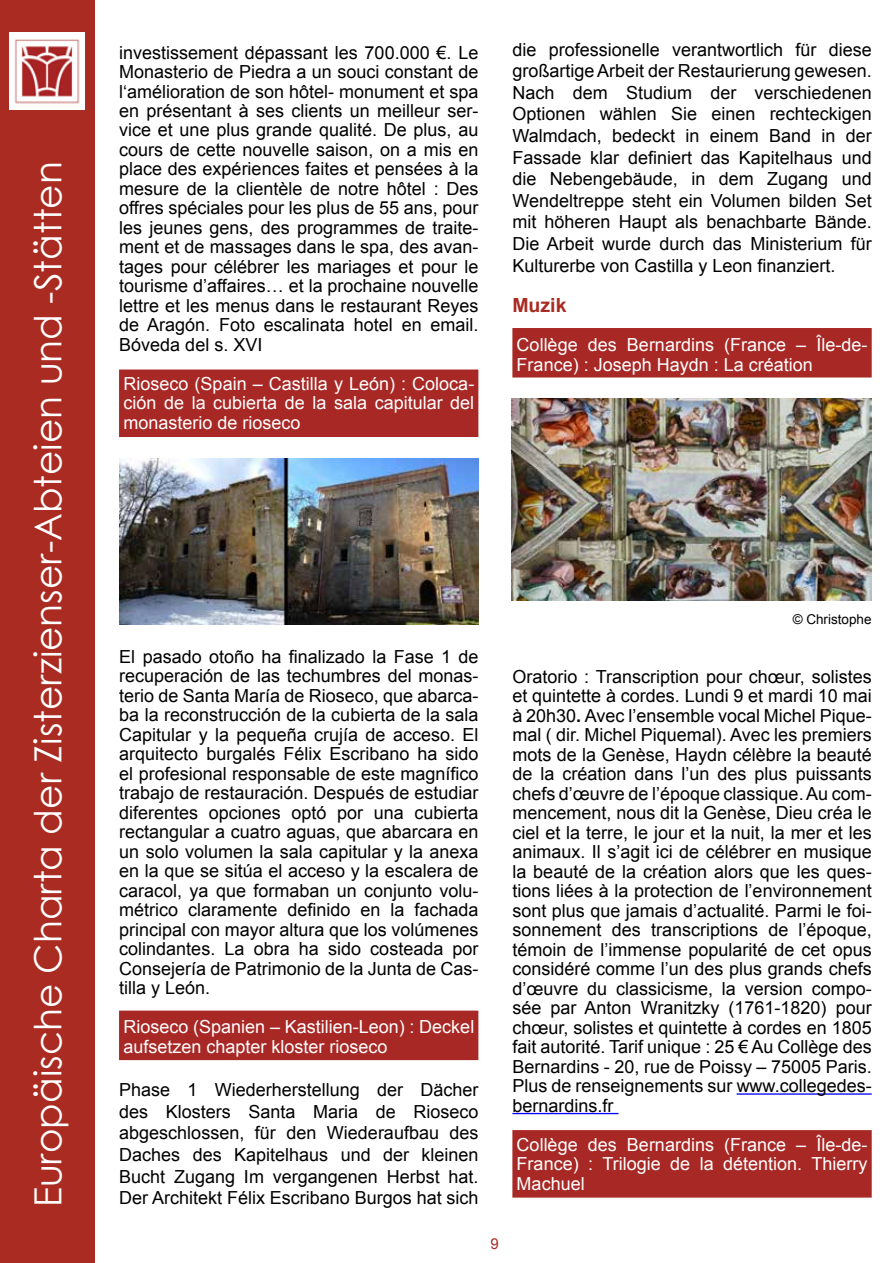
<style>
.page{position:relative;width:893px;height:1263px;background:#fff}
.page>*{position:absolute;margin:0;border:0;box-sizing:border-box;transform-origin:0 0}
.t1{font:37.5px "Century Gothic";color:#fff}
.t2{font:700 19.5px "Arial";color:#a92b21}
.t3{font:18px/19.5px "Arial";color:#000;text-align:justify}
.t4{font:18px/19.5px "Arial";color:#fff;text-align:justify}
.t5{font:15px "Arial";color:#a92b21}
.t6{font:13.5px "Arial";color:#000}
.s1{font-weight:700}
</style>
<div class="page">
<div style="left:0;top:0;width:95px;height:1263px;background:#a92b21"></div>
<img style="left:10px;top:33px;width:75px;height:76px">
<div style="left:119px;top:369px;width:359px;height:68px;background:#a82825"></div>
<div style="left:119px;top:1010px;width:359px;height:50px;background:#a82825"></div>
<div style="left:512px;top:328px;width:360px;height:49px;background:#a82825"></div>
<hr style="left:737px;top:1093px;width:135px;height:2px;background:#00f">
<hr style="left:512px;top:1113px;width:106px;height:1px;background:#00f">
<div style="left:512px;top:1130px;width:360px;height:67px;background:#a82825"></div>
<img style="left:119px;top:458px;width:359px;height:166px">
<img style="left:512px;top:398px;width:359px;height:202px">
<h1 class="t1" style="left:22px;top:1207px;width:1047px;rotate:-90deg">Europäische Charta der Zisterzienser-Abteien und -Stätten</h1>
<p class="t3" style="left:119px;top:43px;width:361px">investissement dépassant les 700.000 €. Le Monasterio de Piedra a un souci constant de l‘amélioration de son hôtel- monument et spa en présentant à ses clients un meilleur ser&shy;vice et une plus grande qualité. De plus, au cours de cette nouvelle saison, on a mis en place des expériences faites et pensées à la mesure de la clientèle de notre hôtel : Des offres spéciales pour les plus de 55 ans, pour les jeunes gens, des programmes de traite&shy;ment et de massages dans le spa, des avan&shy;tages pour célébrer les mariages et pour le tourisme d’affaires… et la prochaine nouvelle lettre et les menus dans le restaurant Reyes de Aragón. Foto escalinata hotel en email.<br>Bóveda del s. XVI</p>
<p class="t4" style="left:124px;top:374px;width:352px">Rioseco (Spain – Castilla y León) : Coloca&shy;ción de la cubierta de la sala capitular del monasterio de rioseco</p>
<p class="t3" style="left:512px;top:39px;width:361px;line-height:21.6px">die professionelle verantwortlich für diese großartige Arbeit der Restaurierung gewesen.<br>Nach dem Studium der verschiedenen Optionen wählen Sie einen rechteckigen Walmdach, bedeckt in einem Band in der Fassade klar definiert das Kapitelhaus und die Nebengebäude, in dem Zugang und Wendeltreppe steht ein Volumen bilden Set mit höheren Haupt als benachbarte Bände.<br>Die Arbeit wurde durch das Ministerium für Kulturerbe von Castilla y Leon finanziert.</p>
<p class="t2" style="left:512px;top:292px;width:56px">Muzik</p>
<p class="t4" style="left:517px;top:335px;width:352px">Collège des Bernardins (France – Île-de-<br>France) : Joseph Haydn : La création</p>
<p class="t3" style="left:119px;top:647px;width:361px">El pasado otoño ha finalizado la Fase 1 de recuperación de las techumbres del monas&shy;terio de Santa María de Rioseco, que abarca&shy;ba la reconstrucción de la cubierta de la sala Capitular y la pequeña crujía de acceso. El arquitecto burgalés Félix Escribano ha sido el profesional responsable de este magnífico trabajo de restauración. Después de estudiar diferentes opciones optó por una cubierta rectangular a cuatro aguas, que abarcara en un solo volumen la sala capitular y la anexa en la que se sitúa el acceso y la escalera de caracol, ya que formaban un conjunto volu&shy;métrico claramente definido en la fachada principal con mayor altura que los volúmenes colindantes. La obra ha sido costeada por Consejería de Patrimonio de la Junta de Cas&shy;tilla y León.</p>
<p class="t4" style="left:124px;top:1017px;width:352px">Rioseco (Spanien – Kastilien-Leon) : Deckel aufsetzen chapter kloster rioseco</p>
<p class="t3" style="left:119px;top:1079px;width:361px;line-height:21.6px">Phase 1 Wiederherstellung der Dächer des Klosters Santa Maria de Rioseco abgeschlossen, für den Wiederaufbau des Daches des Kapitelhaus und der kleinen Bucht Zugang Im vergangenen Herbst hat.<br>Der Architekt Félix Escribano Burgos hat sich</p>
<p class="t5" style="left:490px;top:1233px;width:10px">9</p>
<p class="t6" style="left:793px;top:610px;width:80px">© Christophe</p>
<p class="t3" style="left:512px;top:667px;width:361px">Oratorio : Transcription pour chœur, solistes et quintette à cordes. Lundi 9 et mardi 10 mai à 20h30<span class="s1">.</span> Avec l’ensemble vocal Michel Pique&shy;mal ( dir. Michel Piquemal). Avec les premiers mots de la Genèse, Haydn célèbre la beauté de la création dans l’un des plus puissants chefs d’œuvre de l’époque classique. Au com&shy;mencement, nous dit la Genèse, Dieu créa le ciel et la terre, le jour et la nuit, la mer et les animaux. Il s’agit ici de célébrer en musique la beauté de la création alors que les ques&shy;tions liées à la protection de l’environnement sont plus que jamais d’actualité. Parmi le foi&shy;sonnement des transcriptions de l’époque, témoin de l’immense popularité de cet opus considéré comme l’un des plus grands chefs d’œuvre du classicisme, la version compo&shy;sée par Anton Wranitzky (1761-1820) pour chœur, solistes et quintette à cordes en 1805 fait autorité. Tarif unique : 25 € Au Collège des Bernardins - 20, rue de Poissy – 75005 Paris.<br>Plus de renseignements sur www.collegedes&shy;bernardins.fr</p>
<p class="t4" style="left:517px;top:1134px;width:352px">Collège des Bernardins (France – Île-de-France) : Trilogie de la détention. Thierry Machuel</p>
</div>
